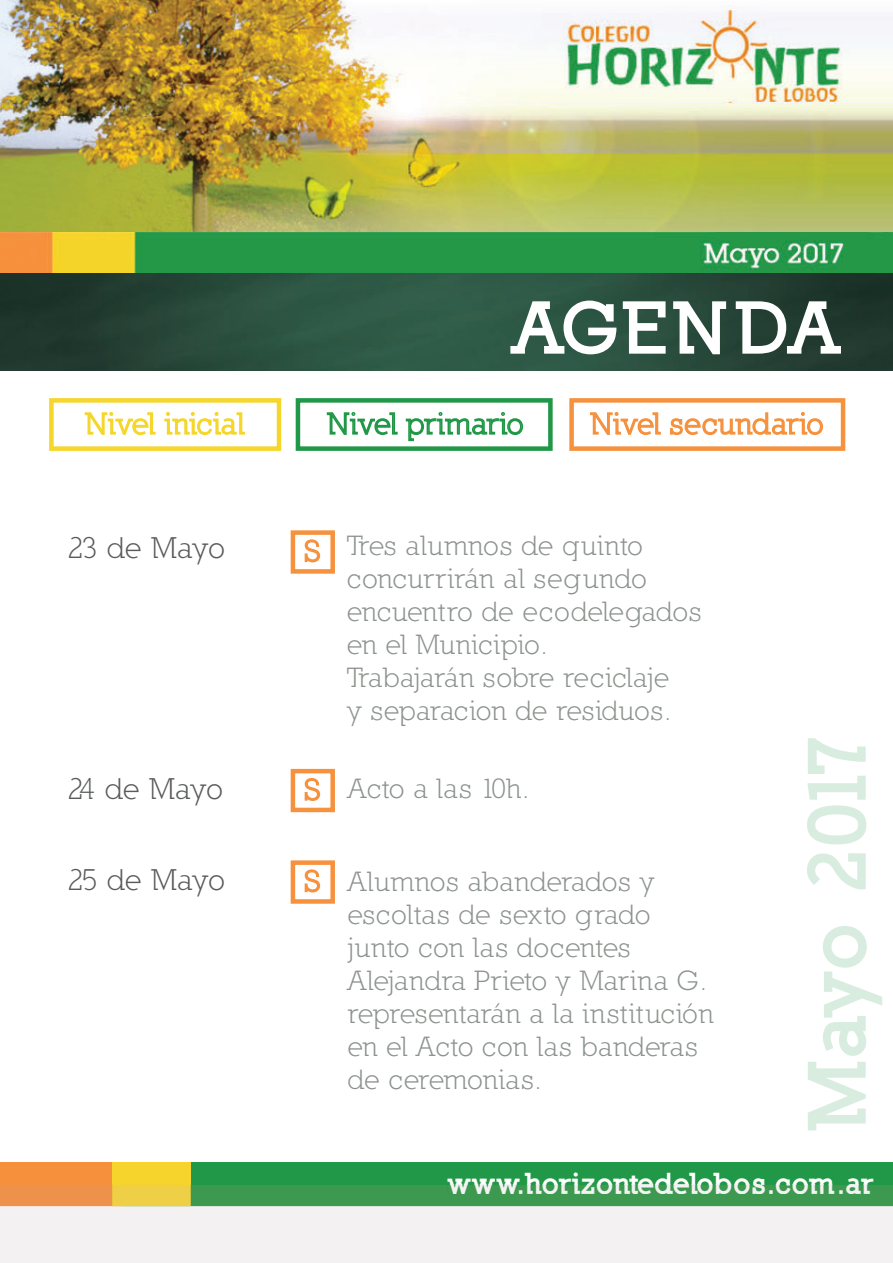
<style>
.page{position:relative;width:893px;height:1263px;background:#fff}
.page>*{position:absolute;margin:0;border:0;box-sizing:border-box;transform-origin:0 0}
.t1{font:900 77.85px "Nilland";letter-spacing:-.07em;color:#d8ede0}
.t2{font:900 70.35px "Nilland";color:#fff}
.t3{font:30.75px "Nilland";letter-spacing:-.01em;color:#595b5a}
.t4{font:30.75px "Nilland";color:#f6913e}
.t5{font:28.5px/33px "Nilland";letter-spacing:-.005em;color:#8c928e}
.t6{font:900 28.5px "Nilland";letter-spacing:-.005em;color:#fff}
.s1{font-size:30.75px;color:#f6913e}
</style>
<div class="page">
<div style="left:569px;top:398px;width:276px;height:53px;border:4px solid #f6913e"></div>
<div style="left:296px;top:398px;width:257px;height:53px;border:4px solid #219847"></div>
<div style="left:49px;top:398px;width:232px;height:53px;border:4px solid #f5d62a"></div>
<div style="left:62px;top:1163px;width:831px;height:43px;background:#219847"></div>
<div style="left:0;top:1163px;width:122px;height:43px;background:#f6903c"></div>
<div style="left:112px;top:1163px;width:78px;height:43px;background:#f6d42c"></div>
<div style="left:0;top:1206px;width:893px;height:57px;background:#f3f1f1"></div>
<svg style="left:0;top:1185px;width:893px;height:21px"></svg>
<div style="left:448px;top:1185px;width:425px;height:9px;background:#3d994f"></div>
<img style="left:0;top:0;width:893px;height:273px">
<img style="left:0;top:254px;width:892px;height:117px">
<svg style="left:84px;top:412px;width:72px;height:23px"></svg>
<svg style="left:164px;top:412px;width:81px;height:23px"></svg>
<svg style="left:326px;top:412px;width:72px;height:23px"></svg>
<svg style="left:405px;top:412px;width:119px;height:30px"></svg>
<svg style="left:590px;top:412px;width:71px;height:23px"></svg>
<svg style="left:670px;top:412px;width:153px;height:24px"></svg>
<div style="left:291px;top:530px;width:44px;height:44px;border:4px solid #f6913e"></div>
<svg style="left:304px;top:539px;width:17px;height:24px"></svg>
<div style="left:291px;top:769px;width:44px;height:43px;border:4px solid #f6913e"></div>
<svg style="left:304px;top:778px;width:17px;height:23px"></svg>
<div style="left:291px;top:860px;width:44px;height:44px;border:4px solid #f6913e"></div>
<svg style="left:304px;top:869px;width:17px;height:24px"></svg>
<h2 class="t2" style="left:513px;top:283px;width:330px">AGENDA</h2>
<p class="t3" style="left:67px;top:530px;width:159px">23 de Mayo</p>
<p class="t5" style="left:347px;top:529px;width:356px;text-indent:-43px"><span class="s1">S</span> Tres alumnos de quinto concurrirán al segundo encuentro de ecodelegados en el Municipio.<br>Trabajarán sobre reciclaje<br>y separacion de residuos.</p>
<p class="t3" style="left:67px;top:770px;width:157px">24 de Mayo</p>
<p class="t5" style="left:304px;top:772px;width:227px"><span class="s1">S</span> Acto a las 10h.</p>
<p class="t3" style="left:67px;top:862px;width:159px">25 de Mayo</p>
<p class="t4" style="left:304px;top:863px;width:18px">S</p>
<p class="t5" style="left:347px;top:865px;width:368px">Alumnos abanderados y escoltas de sexto grado junto con las docentes<br>Alejandra Prieto y Marina G. representarán a la institución en el Acto con las banderas de ceremonias.</p>
<h1 class="t1" style="left:788px;top:1129px;width:400px;rotate:-90deg">Mayo 2017</h1>
<p class="t6" style="left:448px;top:1165px;width:427px">www.horizontedelobos.com.ar</p>
</div>
